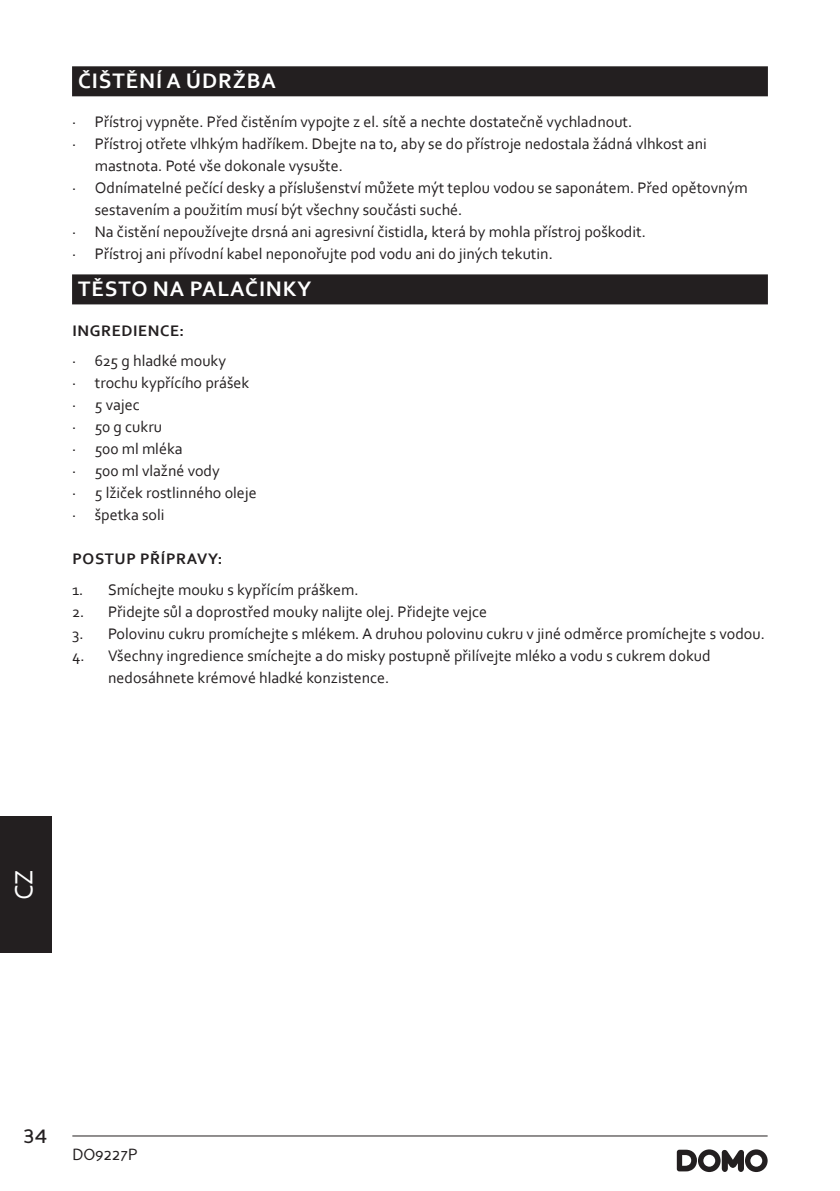
<style>
.page{position:relative;width:840px;height:1191px;background:#fff}
.page>*{position:absolute;margin:0;border:0;box-sizing:border-box;transform-origin:0 0}
.t1{font:26px "Corbel";color:#fff}
.t2{font:24px "Perspective Sans";color:#231f20}
.TITEL_NIVEAU_1{font:700 22px "Corbel";letter-spacing:.04em;color:#fff}
.t3{font:16px/22px "Corbel";color:#231f20}
.TITEL_NIVEAU_2{font:700 16px "Corbel";letter-spacing:.04em;color:#231f20}
.t4{font:16px "Perspective Sans";color:#231f20}
</style>
<div class="page">
<hr style="left:72px;top:1135px;width:695px;height:1px;background:#231f20">
<svg style="left:676px;top:1149px;width:91px;height:23px"></svg>
<div style="left:0;top:816px;width:51px;height:136px;background:#231f20"></div>
<div style="left:72px;top:66px;width:695px;height:30px;background:#231f20"></div>
<div style="left:72px;top:274px;width:695px;height:30px;background:#231f20"></div>
<p class="TITEL_NIVEAU_1" style="left:78px;top:67px;width:199px">ČIŠTĚNÍ A ÚDRŽBA</p>
<p class="t3" style="left:72px;top:111px;width:561px">· Přístroj vypněte. Před čistěním vypojte z el. sítě a nechte dostatečně vychladnout.</p>
<p class="t3" style="left:95px;top:133px;width:613px;text-indent:-23px">· Přístroj otřete vlhkým hadříkem. Dbejte na to, aby se do přístroje nedostala žádná vlhkost ani mastnota. Poté vše dokonale vysušte.</p>
<p class="t3" style="left:95px;top:177px;width:654px;text-indent:-23px">· Odnímatelné pečící desky a příslušenství můžete mýt teplou vodou se saponátem. Před opětovným sestavením a použitím musí být všechny součásti suché.</p>
<p class="t3" style="left:72px;top:221px;width:575px">· Na čistění nepoužívejte drsná ani agresivní čistidla, která by mohla přístroj poškodit.</p>
<p class="t3" style="left:72px;top:243px;width:482px">· Přístroj ani přívodní kabel neponořujte pod vodu ani do jiných tekutin.</p>
<p class="TITEL_NIVEAU_1" style="left:78px;top:275px;width:235px">TĚSTO NA PALAČINKY</p>
<p class="TITEL_NIVEAU_2" style="left:72px;top:320px;width:113px">INGREDIENCE:</p>
<p class="t3" style="left:72px;top:349px;width:155px">· 625 g hladké mouky</p>
<p class="t3" style="left:72px;top:371px;width:179px">· trochu kypřícího prášek</p>
<p class="t3" style="left:72px;top:393px;width:69px">· 5 vajec</p>
<p class="t3" style="left:72px;top:415px;width:91px">· 50 g cukru</p>
<p class="t3" style="left:72px;top:437px;width:112px">· 500 ml mléka</p>
<p class="t3" style="left:72px;top:459px;width:149px">· 500 ml vlažné vody</p>
<p class="t3" style="left:72px;top:481px;width:186px">· 5 lžiček rostlinného oleje</p>
<p class="t3" style="left:72px;top:503px;width:94px">· špetka soli</p>
<p class="TITEL_NIVEAU_2" style="left:72px;top:549px;width:151px">POSTUP PŘÍPRAVY:</p>
<p class="t3" style="left:72px;top:578px;width:288px">1. Smíchejte mouku s kypřícím práškem.</p>
<p class="t3" style="left:72px;top:600px;width:416px">2. Přidejte sůl a doprostřed mouky nalijte olej. Přidejte vejce</p>
<p class="t3" style="left:72px;top:622px;width:694px">3. Polovinu cukru promíchejte s mlékem. A druhou polovinu cukru v jiné odměrce promíchejte s vodou.</p>
<p class="t3" style="left:108px;top:644px;width:603px;text-indent:-36px">4. Všechny ingredience smíchejte a do misky postupně přilívejte mléko a vodu s cukrem dokud nedosáhnete krémové hladké konzistence.</p>
<h1 class="t1" style="left:8px;top:900px;width:32px;rotate:-90deg">CZ</h1>
<h2 class="t2" style="left:23px;top:1120px;width:26px">34</h2>
<p class="t4" style="left:72px;top:1145px;width:67px">DO9227P</p>
</div>
